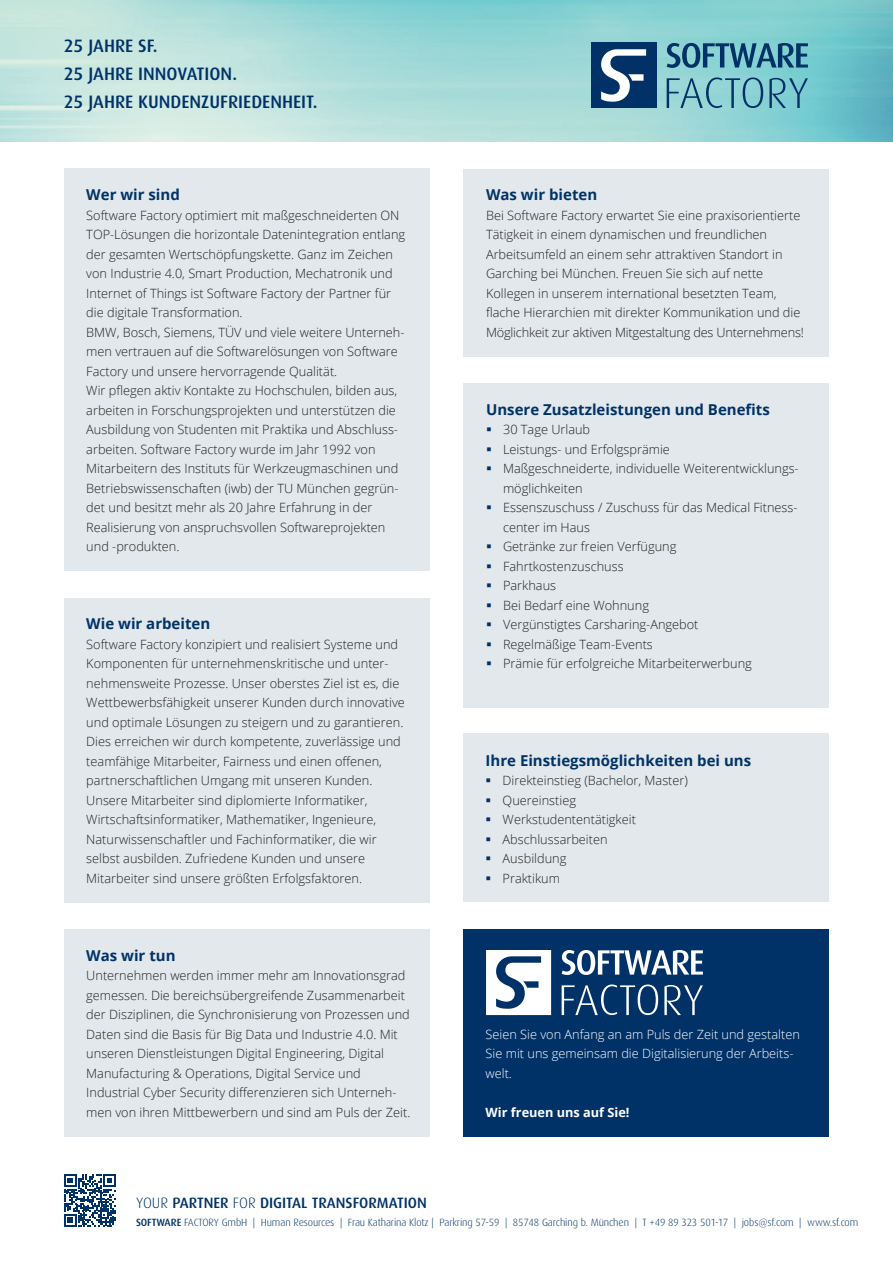
<style>
.page{position:relative;width:893px;height:1263px;background:#fff}
.page>*{position:absolute;margin:0;border:0;box-sizing:border-box;transform-origin:0 0}
.t1{font:500 18px/28.2px "Dax";color:#003268}
.t2{font:700 15px "Open Sans";color:#003268}
.t3{font:500 15px "Dax";color:#003268}
.t4{font:300 12.75px/19.5px "Open Sans";color:#231f20}
.t5{font:300 12.75px/19.5px "Open Sans";color:#fff}
.t6{font:700 12.75px "Open Sans";color:#fff}
.t7{font:300 10.5px "Dax";letter-spacing:-.01em;color:#003268}
.s1{font-weight:300}
.s2{font-weight:500}
</style>
<div class="page">
<img style="left:0;top:0;width:893px;height:142px">
<svg style="left:64px;top:1174px;width:52px;height:52px"></svg>
<svg style="left:667px;top:77px;width:96px;height:31px"></svg>
<svg style="left:769px;top:78px;width:39px;height:30px"></svg>
<svg style="left:667px;top:43px;width:141px;height:25px"></svg>
<div style="left:591px;top:43px;width:65px;height:65px;background:#003268"></div>
<svg style="left:601px;top:49px;width:45px;height:53px"></svg>
<div style="left:64px;top:169px;width:365px;height:402px;background:#e2e8eb"></div>
<div style="left:64px;top:929px;width:365px;height:207px;background:#e2e8eb"></div>
<div style="left:463px;top:169px;width:366px;height:187px;background:#e2e8eb"></div>
<div style="left:463px;top:383px;width:366px;height:324px;background:#e2e8eb"></div>
<div style="left:463px;top:733px;width:366px;height:169px;background:#e2e8eb"></div>
<div style="left:463px;top:929px;width:366px;height:207px;background:#003268"></div>
<div style="left:64px;top:598px;width:365px;height:304px;background:#e2e8eb"></div>
<svg style="left:562px;top:984px;width:96px;height:31px"></svg>
<svg style="left:664px;top:985px;width:39px;height:30px"></svg>
<svg style="left:562px;top:950px;width:141px;height:25px"></svg>
<svg style="left:486px;top:950px;width:65px;height:65px"></svg>
<h1 class="t1" style="left:64px;top:32px;width:255px">25 JAHRE SF.<br>25 JAHRE INNOVATION.<br>25 JAHRE KUNDENZUFRIEDENHEIT.</h1>
<p class="t2" style="left:86px;top:184px;width:95px">Wer wir sind</p>
<p class="t4" style="left:86px;top:205px;width:320px">Software Factory optimiert mit maßgeschneiderten ON TOP-Lösungen die horizontale Datenintegration entlang der gesamten Wertschöpfungskette. Ganz im Zeichen von Industrie 4.0, Smart Production, Mechatronik und Internet of Things ist Software Factory der Partner für die digitale Transformation.<br>BMW, Bosch, Siemens, TÜV und viele weitere Unterneh&shy;men vertrauen auf die Softwarelösungen von Software Factory und unsere hervorragende Qualität.<br>Wir pflegen aktiv Kontakte zu Hochschulen, bilden aus, arbeiten in Forschungsprojekten und unterstützen die Ausbildung von Studenten mit Praktika und Abschluss&shy;arbeiten. Software Factory wurde im Jahr 1992 von Mitarbeitern des Instituts für Werkzeugmaschinen und Betriebswissenschaften (iwb) der TU München gegrün&shy;det und besitzt mehr als 20 Jahre Erfahrung in der Realisierung von anspruchsvollen Softwareprojekten und -produkten.</p>
<p class="t2" style="left:86px;top:613px;width:126px">Wie wir arbeiten</p>
<p class="t4" style="left:86px;top:634px;width:320px">Software Factory konzipiert und realisiert Systeme und Komponenten für unternehmenskritische und unter&shy;nehmensweite Prozesse. Unser oberstes Ziel ist es, die Wettbewerbsfähigkeit unserer Kunden durch innovative und optimale Lösungen zu steigern und zu garantieren.<br>Dies erreichen wir durch kompetente, zuverlässige und teamfähige Mitarbeiter, Fairness und einen offenen, partnerschaftlichen Umgang mit unseren Kunden.<br>Unsere Mitarbeiter sind diplomierte Informatiker, Wirtschaftsinformatiker, Mathematiker, Ingenieure, Naturwissenschaftler und Fachinformatiker, die wir selbst ausbilden. Zufriedene Kunden und unsere Mitarbeiter sind unsere größten Erfolgsfaktoren.</p>
<p class="t2" style="left:86px;top:945px;width:91px">Was wir tun</p>
<p class="t4" style="left:86px;top:966px;width:326px">Unternehmen werden immer mehr am Innovationsgrad gemessen. Die bereichsübergreifende Zusammenarbeit der Disziplinen, die Synchronisierung von Prozessen und Daten sind die Basis für Big Data und Industrie 4.0. Mit unseren Dienstleistungen Digital Engineering, Digital Manufacturing &amp; Operations, Digital Service und Industrial Cyber Security differenzieren sich Unterneh&shy;men von ihren Mittbewerbern und sind am Puls der Zeit.</p>
<p class="t3" style="left:136px;top:1194px;width:292px"><span class="s1">YOUR</span> PARTNER <span class="s1">FOR</span> DIGITAL TRANSFORMATION</p>
<p class="t2" style="left:486px;top:184px;width:113px">Was wir bieten</p>
<p class="t4" style="left:486px;top:205px;width:319px">Bei Software Factory erwartet Sie eine praxisorientierte Tätigkeit in einem dynamischen und freundlichen Arbeitsumfeld an einem sehr attraktiven Standort in Garching bei München. Freuen Sie sich auf nette Kollegen in unserem international besetzten Team, flache Hierarchien mit direkter Kommunikation und die Möglichkeit zur aktiven Mitgestaltung des Unternehmens!</p>
<p class="t2" style="left:486px;top:399px;width:285px">Unsere Zusatzleistungen und Benefits</p>
<p class="t4" style="left:503px;top:420px;width:297px">30 Tage Urlaub<br>Leistungs- und Erfolgsprämie<br>Maßgeschneiderte, individuelle Weiterentwicklungs&shy;möglichkeiten<br>Essenszuschuss / Zuschuss für das Medical Fitness&shy;center im Haus<br>Getränke zur freien Verfügung<br>Fahrtkostenzuschuss<br>Parkhaus<br>Bei Bedarf eine Wohnung<br>Vergünstigtes Carsharing-Angebot<br>Regelmäßige Team-Events<br>Prämie für erfolgreiche Mitarbeiterwerbung</p>
<p class="t2" style="left:486px;top:750px;width:267px">Ihre Einstiegsmöglichkeiten bei uns</p>
<p class="t4" style="left:503px;top:771px;width:187px">Direkteinstieg (Bachelor, Master)<br>Quereinstieg<br>Werkstudententätigkeit<br>Abschlussarbeiten<br>Ausbildung<br>Praktikum</p>
<p class="t5" style="left:486px;top:1024px;width:316px">Seien Sie von Anfang an am Puls der Zeit und gestalten<br>Sie mit uns gemeinsam die Digitalisierung der Arbeits&shy;welt.</p>
<p class="t6" style="left:486px;top:1103px;width:146px">Wir freuen uns auf Sie!</p>
<p class="t7" style="left:136px;top:1217px;width:724px"><span class="s2">SOFTWARE</span> FACTORY GmbH | Human Resources | Frau Katharina Klotz | Parkring 57-59 | 85748 Garching b. München | T +49 89 323 501-17 | jobs@sf.com | www.sf.com</p>
</div>
